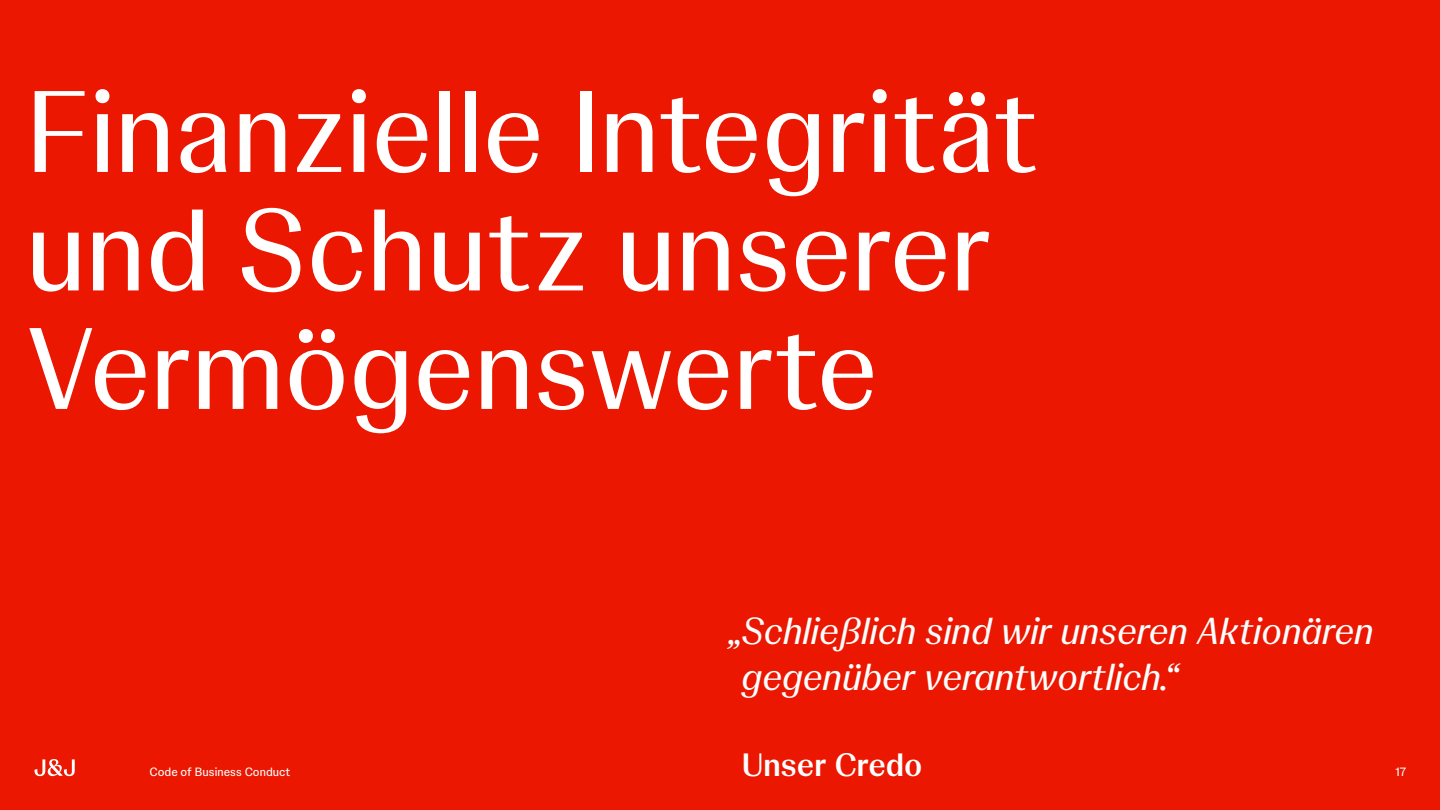
<style>
.page{position:relative;width:1440px;height:810px;background:#eb1700}
.page>*{position:absolute;margin:0;border:0;box-sizing:border-box;transform-origin:0 0}
.t1{font:115.5px/118.5px "Johnson Display";color:#fff}
.t2{font:italic 37.5px/46.5px "Johnson Display";color:#fff}
.t3{font:700 32.25px "Johnson Display";color:#fff}
.t4{font:12px "Johnson Text";color:#fff}
</style>
<div class="page">
<svg style="left:35px;top:759px;width:40px;height:17px"></svg>
<h1 class="t1" style="left:26px;top:65px;width:1014px">Finanzielle Integrität und Schutz unserer<br>Vermögenswerte</h1>
<p class="t2" style="left:742px;top:605px;width:634px;text-indent:-13px">„Schließlich sind wir unseren Aktionären gegenüber verantwortlich.“</p>
<p class="t3" style="left:742px;top:740px;width:182px">Unser Credo</p>
<p class="t4" style="left:150px;top:763px;width:142px">Code of Business Conduct</p>
<p class="t4" style="left:1396px;top:763px;width:12px">17</p>
</div>
